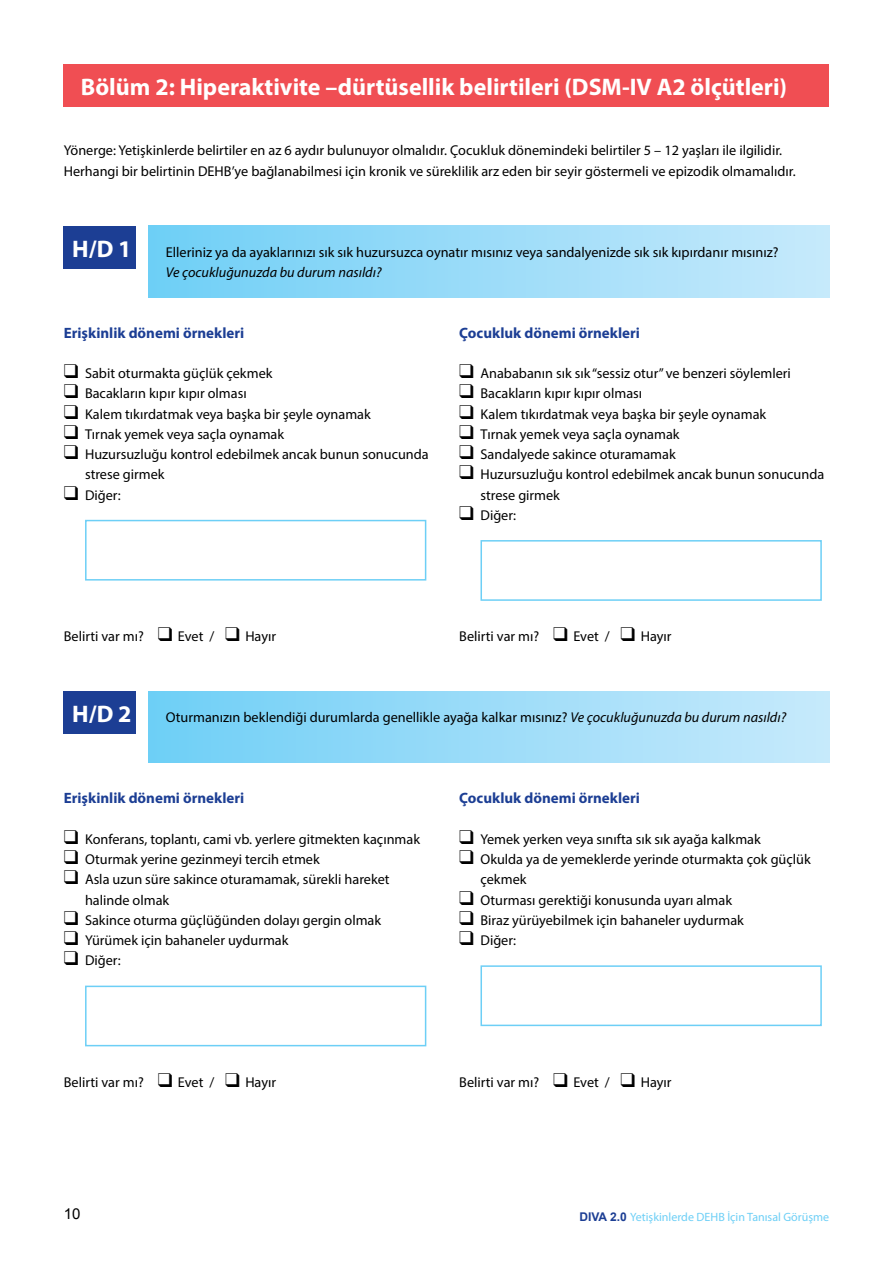
<style>
.page{position:relative;width:893px;height:1263px;background:#fff}
.page>*{position:absolute;margin:0;border:0;box-sizing:border-box;transform-origin:0 0}
.t1{font:700 24px "Myriad Pro";color:#fff}
.t2{font:700 15px "Myriad Pro";color:#1c3e94}
.t3{font:15px "Arial";color:#000}
.t4{font:14.25px/20.2px "Myriad Pro";color:#000}
.t5{font:italic 14.25px "Myriad Pro";color:#000}
.t6{font:12px "Myriad Pro";color:#6dcff6}
.s1{font-style:italic}
.s2{font-family:"Arial";font-weight:700;color:#1c3e94}
</style>
<div class="page">
<div style="left:64px;top:64px;width:765px;height:42px;background:#f04e53"></div>
<div style="left:64px;top:226px;width:72px;height:42px;background:#1c3e94"></div>
<div style="left:64px;top:692px;width:72px;height:42px;background:#1c3e94"></div>
<div style="left:149px;top:226px;width:680px;height:71px;background:linear-gradient(to right,#6fcff6,#c7eafb)"></div>
<div style="left:149px;top:692px;width:680px;height:71px;background:linear-gradient(to right,#6fcff6,#c7eafb)"></div>
<div style="left:85px;top:520px;width:341px;height:60px;background:#fff;border:2px solid #6dcff6"></div>
<div style="left:85px;top:986px;width:341px;height:60px;background:#fff;border:2px solid #6dcff6"></div>
<div style="left:480px;top:540px;width:342px;height:61px;background:#fff;border:2px solid #6dcff6"></div>
<div style="left:480px;top:965px;width:342px;height:61px;background:#fff;border:2px solid #6dcff6"></div>
<h1 class="t1" style="left:81px;top:71px;width:708px">Bölüm 2: Hiperaktivite –dürtüsellik belirtileri (DSM-IV A2 ölçütleri)</h1>
<p class="t4" style="left:64px;top:140px;width:733px">Yönerge: Yetişkinlerde belirtiler en az 6 aydır bulunuyor olmalıdır. Çocukluk dönemindeki belirtiler 5 – 12 yaşları ile ilgilidir.<br>Herhangi bir belirtinin DEHB’ye bağlanabilmesi için kronik ve süreklilik arz eden bir seyir göstermeli ve epizodik olmamalıdır.</p>
<h1 class="t1" style="left:72px;top:233px;width:61px">H/D 1</h1>
<p class="t4" style="left:166px;top:241px;width:614px">Elleriniz ya da ayaklarınızı sık sık huzursuzca oynatır mısınız veya sandalyenizde sık sık kıpırdanır mısınız?</p>
<p class="t5" style="left:166px;top:263px;width:217px">Ve çocukluğunuzda bu durum nasıldı?</p>
<p class="t2" style="left:64px;top:323px;width:182px">Erişkinlik dönemi örnekleri</p>
<p class="t4" style="left:64px;top:363px;width:210px">❑ Sabit oturmakta güçlük çekmek</p>
<p class="t4" style="left:64px;top:383px;width:184px">❑ Bacakların kıpır kıpır olması</p>
<p class="t4" style="left:64px;top:403px;width:308px">❑ Kalem tıkırdatmak veya başka bir şeyle oynamak</p>
<p class="t4" style="left:64px;top:424px;width:222px">❑ Tırnak yemek veya saçla oynamak</p>
<p class="t4" style="left:85px;top:444px;width:345px;text-indent:-21px">❑ Huzursuzluğu kontrol edebilmek ancak bunun sonucunda strese girmek</p>
<p class="t4" style="left:64px;top:484px;width:58px">❑ Diğer:</p>
<p class="t2" style="left:459px;top:323px;width:182px">Çocukluk dönemi örnekleri</p>
<p class="t4" style="left:459px;top:363px;width:333px">❑ Anababanın sık sık “sessiz otur” ve benzeri söylemleri</p>
<p class="t4" style="left:459px;top:383px;width:184px">❑ Bacakların kıpır kıpır olması</p>
<p class="t4" style="left:459px;top:403px;width:308px">❑ Kalem tıkırdatmak veya başka bir şeyle oynamak</p>
<p class="t4" style="left:459px;top:424px;width:222px">❑ Tırnak yemek veya saçla oynamak</p>
<p class="t4" style="left:459px;top:444px;width:218px">❑ Sandalyede sakince oturamamak</p>
<p class="t4" style="left:480px;top:464px;width:345px;text-indent:-21px">❑ Huzursuzluğu kontrol edebilmek ancak bunun sonucunda strese girmek</p>
<p class="t4" style="left:459px;top:505px;width:58px">❑ Diğer:</p>
<p class="t4" style="left:64px;top:626px;width:214px">Belirti var mı? ❑ Evet / ❑ Hayır</p>
<p class="t4" style="left:459px;top:626px;width:214px">Belirti var mı? ❑ Evet / ❑ Hayır</p>
<h1 class="t1" style="left:72px;top:699px;width:61px">H/D 2</h1>
<p class="t4" style="left:166px;top:707px;width:622px">Oturmanızın beklendiği durumlarda genellikle ayağa kalkar mısınız? <span class="s1">Ve çocukluğunuzda bu durum nasıldı?</span></p>
<p class="t2" style="left:64px;top:788px;width:182px">Erişkinlik dönemi örnekleri</p>
<p class="t4" style="left:64px;top:829px;width:358px">❑ Konferans, toplantı, cami vb. yerlere gitmekten kaçınmak</p>
<p class="t4" style="left:64px;top:849px;width:257px">❑ Oturmak yerine gezinmeyi tercih etmek</p>
<p class="t4" style="left:85px;top:869px;width:306px;text-indent:-21px">❑ Asla uzun süre sakince oturamamak, sürekli hareket halinde olmak</p>
<p class="t4" style="left:64px;top:910px;width:319px">❑ Sakince oturma güçlüğünden dolayı gergin olmak</p>
<p class="t4" style="left:64px;top:930px;width:226px">❑ Yürümek için bahaneler uydurmak</p>
<p class="t4" style="left:64px;top:950px;width:58px">❑ Diğer:</p>
<p class="t2" style="left:459px;top:788px;width:182px">Çocukluk dönemi örnekleri</p>
<p class="t4" style="left:459px;top:829px;width:303px">❑ Yemek yerken veya sınıfta sık sık ayağa kalkmak</p>
<p class="t4" style="left:480px;top:849px;width:332px;text-indent:-21px">❑ Okulda ya de yemeklerde yerinde oturmakta çok güçlük çekmek</p>
<p class="t4" style="left:459px;top:889px;width:274px">❑ Oturması gerektiği konusunda uyarı almak</p>
<p class="t4" style="left:459px;top:910px;width:286px">❑ Biraz yürüyebilmek için bahaneler uydurmak</p>
<p class="t4" style="left:459px;top:930px;width:58px">❑ Diğer:</p>
<p class="t4" style="left:64px;top:1072px;width:214px">Belirti var mı? ❑ Evet / ❑ Hayır</p>
<p class="t4" style="left:459px;top:1072px;width:214px">Belirti var mı? ❑ Evet / ❑ Hayır</p>
<p class="t3" style="left:64px;top:1203px;width:18px">10</p>
<p class="t6" style="left:579px;top:1209px;width:251px"><span class="s2">DIVA 2.0</span> Yetişkinlerde DEHB İçin Tanısal Görüşme</p>
</div>
